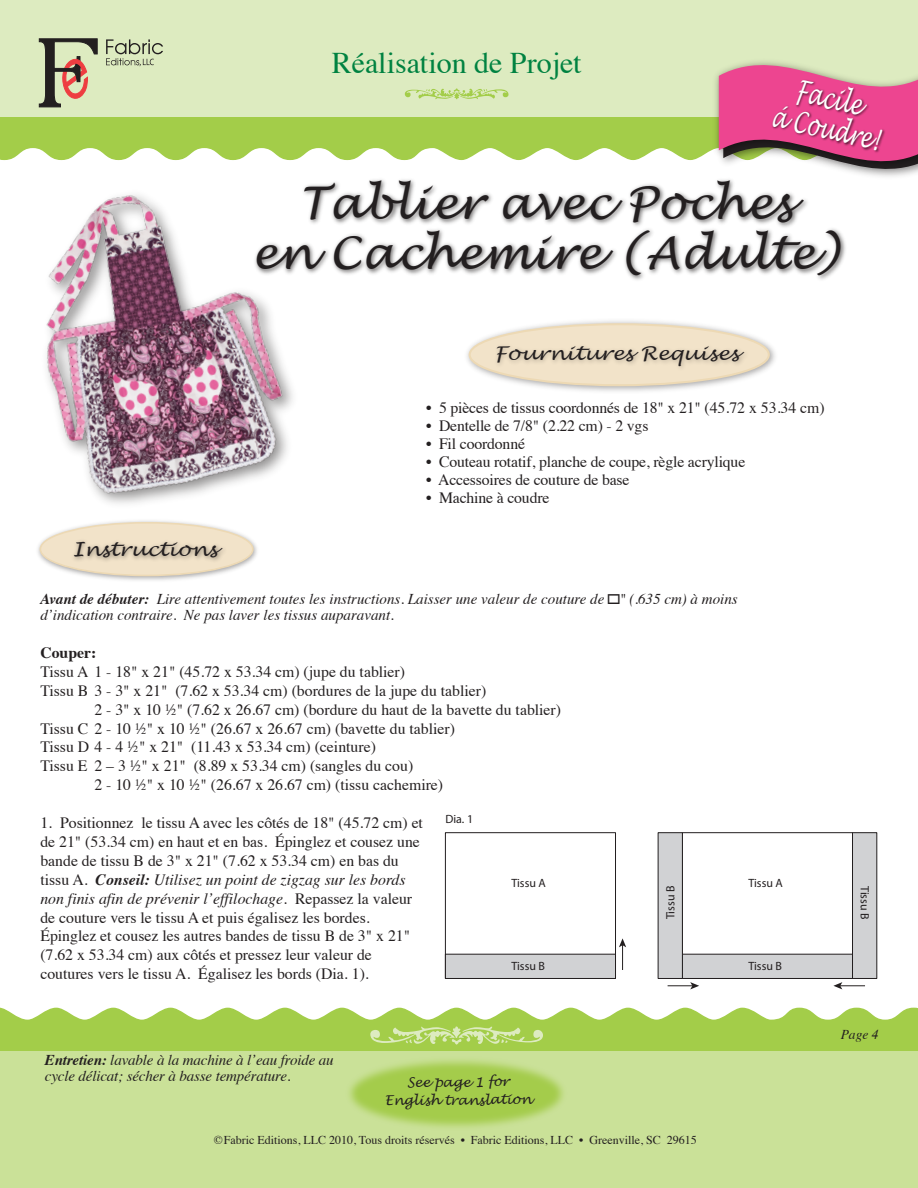
<style>
.page{position:relative;width:918px;height:1188px;background:#fff}
.page>*{position:absolute;margin:0;border:0;box-sizing:border-box;transform-origin:0 0}
.t1{font:italic 45px/49.5px "Lucida Handwriting";color:#231f20;text-align:center}
.t2{font:30px "Times";color:#008241}
.t3{font:italic 30px/30px "Lucida Handwriting";color:#fff;text-align:center;scale:.66 1}
.t4{font:italic 18.9px "Lucida Handwriting";color:#231f20;scale:1.11 1}
.t5{font:15.75px/18.9px "Times";color:#231f20}
.t6{font:700 15.75px "Times";color:#231f20}
.t7{font:italic 15px/16.5px "Times";color:#231f20}
.t8{font:italic 13.5px/18px "Lucida Handwriting";letter-spacing:-.01em;color:#231f20;text-align:center}
.t9{font:italic 13.5px "Times";color:#231f20}
.t10{font:12px "Times";color:#231f20}
.t11{font:12px "Myriad Pro";color:#231f20}
.s1{font-weight:700}
.s2{font-weight:700;font-style:italic}
.s3{font-style:italic}
</style>
<div class="page">
<div style="left:0;top:1020px;width:918px;height:31px;background:#a3cd49"></div>
<div style="left:0;top:1051px;width:918px;height:137px;background:#cae198"></div>
<svg style="left:0;top:1007px;width:918px;height:13px"></svg>
<img style="left:299px;top:1009px;width:316px;height:119px">
<div style="left:0;top:0;width:918px;height:116px;background:#ddebc0"></div>
<svg style="left:0;top:39px;width:918px;height:138px"></svg>
<img style="left:765px;top:69px;width:130px;height:96px">
<img style="left:467px;top:320px;width:308px;height:72px">
<svg style="left:470px;top:324px;width:299px;height:61px;background:#eddec4"></svg>
<div style="left:469px;top:323px;width:301px;height:63px;border:2px solid #edd9b4;border-radius:50%"></div>
<img style="left:313px;top:175px;width:535px;height:105px">
<img style="left:38px;top:526px;width:219px;height:55px">
<div style="left:40px;top:523px;width:213px;height:52px;background:#f2e3c9;border-radius:50%"></div>
<div style="left:40px;top:522px;width:214px;height:54px;border:2px solid #edd9b4;border-radius:50%"></div>
<img style="left:67px;top:534px;width:164px;height:36px">
<img style="left:0;top:157px;width:313px;height:369px">
<div style="left:445px;top:832px;width:171px;height:147px;background:#fff;border:1px solid #231f20"></div>
<div style="left:445px;top:954px;width:171px;height:25px;background:#d1d2d4;border:1px solid #231f20"></div>
<div style="left:682px;top:832px;width:171px;height:147px;background:#fff;border:1px solid #231f20"></div>
<div style="left:682px;top:954px;width:171px;height:25px;background:#d1d2d4;border:1px solid #231f20"></div>
<div style="left:658px;top:832px;width:25px;height:147px;background:#d1d2d4;border:1px solid #231f20"></div>
<div style="left:852px;top:832px;width:25px;height:147px;background:#d1d2d4;border:1px solid #231f20"></div>
<svg style="left:619px;top:938px;width:7px;height:32px"></svg>
<svg style="left:668px;top:982px;width:31px;height:7px"></svg>
<svg style="left:833px;top:982px;width:32px;height:7px"></svg>
<h2 class="t2" style="left:332px;top:35px;width:251px">Réalisation de Projet</h2>
<h2 class="t3" style="left:782px;top:73px;width:168px;rotate:13deg">Facile<br>á Coudre!</h2>
<h1 class="t1" style="left:251px;top:180px;width:589px">Tablier avec Poches<br>en Cachemire (Adulte)</h1>
<p class="t4" style="left:494px;top:342px;width:222px">Fournitures Requises</p>
<p class="t4" style="left:72px;top:538px;width:132px">Instructions</p>
<p class="t5" style="left:426px;top:397px;width:400px">• 5 pièces de tissus coordonnés de 18" x 21" (45.72 x 53.34 cm)</p>
<p class="t5" style="left:426px;top:415px;width:224px">• Dentelle de 7/8" (2.22 cm) - 2 vgs</p>
<p class="t5" style="left:426px;top:433px;width:100px">• Fil coordonné</p>
<p class="t5" style="left:426px;top:451px;width:321px">• Couteau rotatif, planche de coupe, règle acrylique</p>
<p class="t5" style="left:426px;top:469px;width:205px">• Accessoires de couture de base</p>
<p class="t5" style="left:426px;top:487px;width:125px">• Machine à coudre</p>
<p class="t7" style="left:40px;top:589px;width:699px"><span class="s1">Avant de débuter:</span> Lire attentivement toutes les instructions. Laisser une valeur de couture de ¼" (.635 cm) à moins d’indication contraire. Ne pas laver les tissus auparavant.</p>
<p class="t6" style="left:40px;top:638px;width:57px">Couper:</p>
<p class="t5" style="left:40px;top:661px;width:366px">Tissu A 1 - 18" x 21" (45.72 x 53.34 cm) (jupe du tablier)</p>
<p class="t5" style="left:40px;top:680px;width:447px">Tissu B 3 - 3" x 21" (7.62 x 53.34 cm) (bordures de la jupe du tablier)</p>
<p class="t5" style="left:94px;top:699px;width:468px">2 - 3" x 10 ½" (7.62 x 26.67 cm) (bordure du haut de la bavette du tablier)</p>
<p class="t5" style="left:40px;top:717px;width:416px">Tissu C 2 - 10 ½" x 10 ½" (26.67 x 26.67 cm) (bavette du tablier)</p>
<p class="t5" style="left:40px;top:736px;width:337px">Tissu D 4 - 4 ½" x 21" (11.43 x 53.34 cm) (ceinture)</p>
<p class="t5" style="left:40px;top:755px;width:374px">Tissu E 2 – 3 ½" x 21" (8.89 x 53.34 cm) (sangles du cou)</p>
<p class="t5" style="left:94px;top:774px;width:350px">2 - 10 ½" x 10 ½" (26.67 x 26.67 cm) (tissu cachemire)</p>
<p class="t5" style="left:40px;top:812px;width:384px">1. Positionnez le tissu A avec les côtés de 18" (45.72 cm) et de 21" (53.34 cm) en haut et en bas. Épinglez et cousez une bande de tissu B de 3" x 21" (7.62 x 53.34 cm) en bas du tissu A. <span class="s2">Conseil:</span> <span class="s3">Utilisez un point de zigzag sur les bords non finis afin de prévenir l’effilochage.</span> Repassez la valeur de couture vers le tissu A et puis égalisez les bordes.<br>Épinglez et cousez les autres bandes de tissu B de 3" x 21" (7.62 x 53.34 cm) aux côtés et pressez leur valeur de coutures vers le tissu A. Égalisez les bords (Dia. 1).</p>
<p class="t11" style="left:445px;top:812px;width:29px">Dia. 1</p>
<p class="t11" style="left:511px;top:876px;width:36px">Tissu A</p>
<p class="t11" style="left:748px;top:876px;width:36px">Tissu A</p>
<p class="t11" style="left:663px;top:919px;width:35px;rotate:-90deg">Tissu B</p>
<p class="t11" style="left:511px;top:958px;width:35px">Tissu B</p>
<p class="t11" style="left:748px;top:958px;width:35px">Tissu B</p>
<p class="t11" style="left:872px;top:886px;width:35px;rotate:90deg">Tissu B</p>
<p class="t7" style="left:45px;top:1051px;width:290px"><span class="s1">Entretien:</span> lavable à la machine à l’eau froide au cycle délicat; sécher à basse température.</p>
<p class="t8" style="left:385px;top:1073px;width:148px">See page 1 for<br>English translation</p>
<p class="t10" style="left:214px;top:1129px;width:484px">©Fabric Editions, LLC 2010, Tous droits réservés • Fabric Editions, LLC • Greenville, SC 29615</p>
<p class="t9" style="left:841px;top:1023px;width:39px">Page 4</p>
</div>
